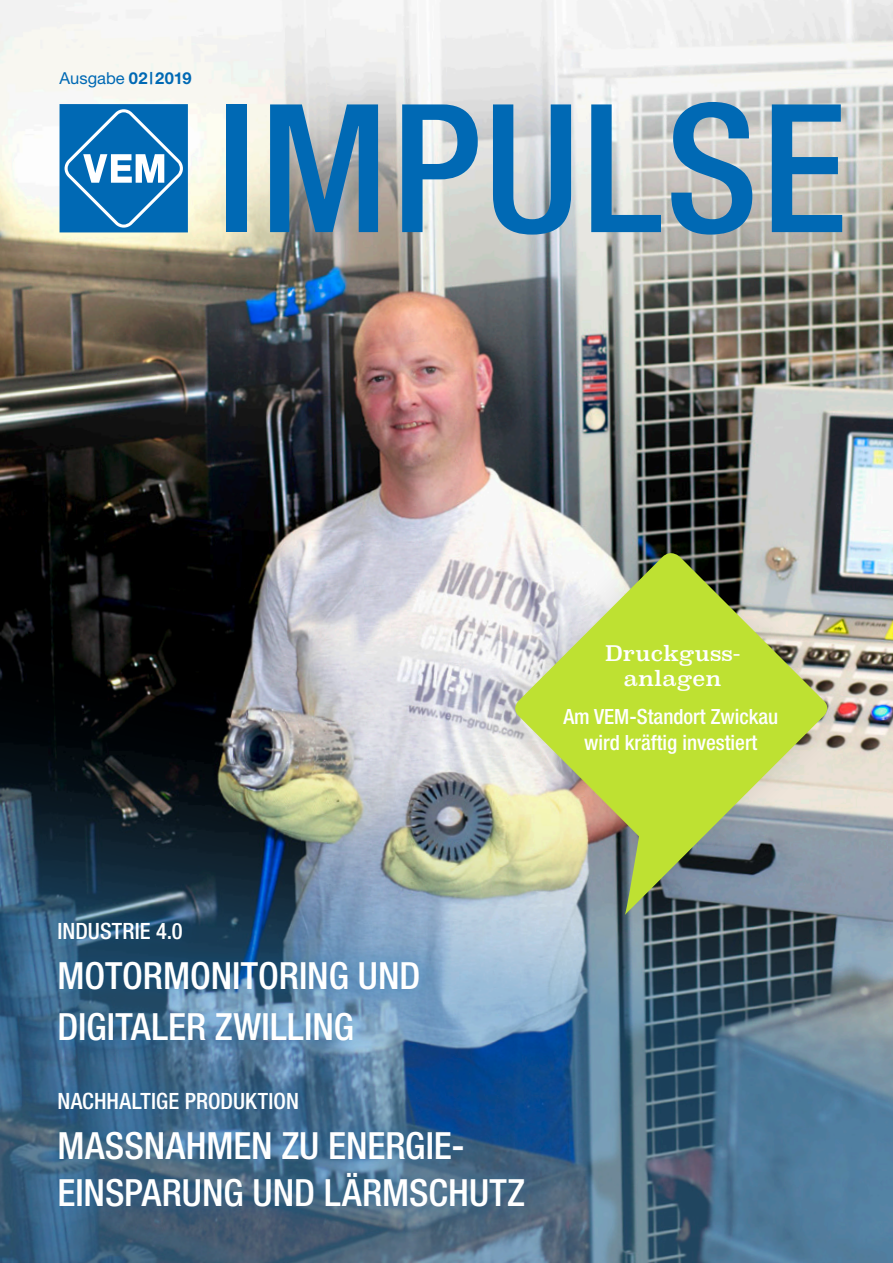
<style>
.page{position:relative;width:893px;height:1263px;background:#fff}
.page>*{position:absolute;margin:0;border:0;box-sizing:border-box;transform-origin:0 0}
.t1{font:500 condensed 178.8px "Helvetica Neue";letter-spacing:.015em;color:#0069b4}
.t2{font:500 condensed 37.5px/50.4px "Helvetica Neue";color:#fff}
.t3{font:500 condensed 22.5px "Helvetica Neue";letter-spacing:.005em;color:#fff}
.t4{font:500 condensed 21px/25.5px "Helvetica Neue";color:#fff;text-align:center}
.t5{font:21px/25.2px "Superclarendon";color:#fff;text-align:center}
.t6{font:16.5px "Helvetica Neue";letter-spacing:.005em;color:#0069b4}
.s1{font-weight:700}
</style>
<div class="page">
<img style="left:0;top:0;width:893px;height:574px">
<img style="left:0;top:574px;width:893px;height:689px">
<div style="left:60px;top:104px;width:128px;height:128px;background:#0069b4"></div>
<svg style="left:65px;top:109px;width:118px;height:119px"></svg>
<img style="left:420px;top:498px;width:461px;height:461px">
<svg style="left:511px;top:548px;width:320px;height:367px;background:#b3c474"></svg>
<div style="left:39px;top:903px;width:399px;height:157px;background:#0069b4;opacity:.51"></div>
<div style="left:40px;top:1073px;width:503px;height:152px;background:#0069b4;opacity:.51"></div>
<p class="t6" style="left:60px;top:68px;width:134px">Ausgabe <span class="s1">02|2019</span></p>
<h1 class="t1" style="left:217px;top:62px;width:632px">IMPULSE</h1>
<p class="t5" style="left:605px;top:642px;width:136px">Druckguss&shy;anlagen</p>
<p class="t4" style="left:563px;top:704px;width:216px">Am VEM-Standort Zwickau wird kräftig investiert</p>
<p class="t3" style="left:57px;top:917px;width:127px">INDUSTRIE 4.0</p>
<p class="t2" style="left:57px;top:950px;width:364px">MOTORMONITORING UND<br>DIGITALER ZWILLING</p>
<p class="t3" style="left:57px;top:1087px;width:243px">NACHHALTIGE PRODUKTION</p>
<p class="t2" style="left:57px;top:1122px;width:469px;line-height:46.5px">MASSNAHMEN ZU ENERGIE-<br>EINSPARUNG UND LÄRMSCHUTZ</p>
</div>
